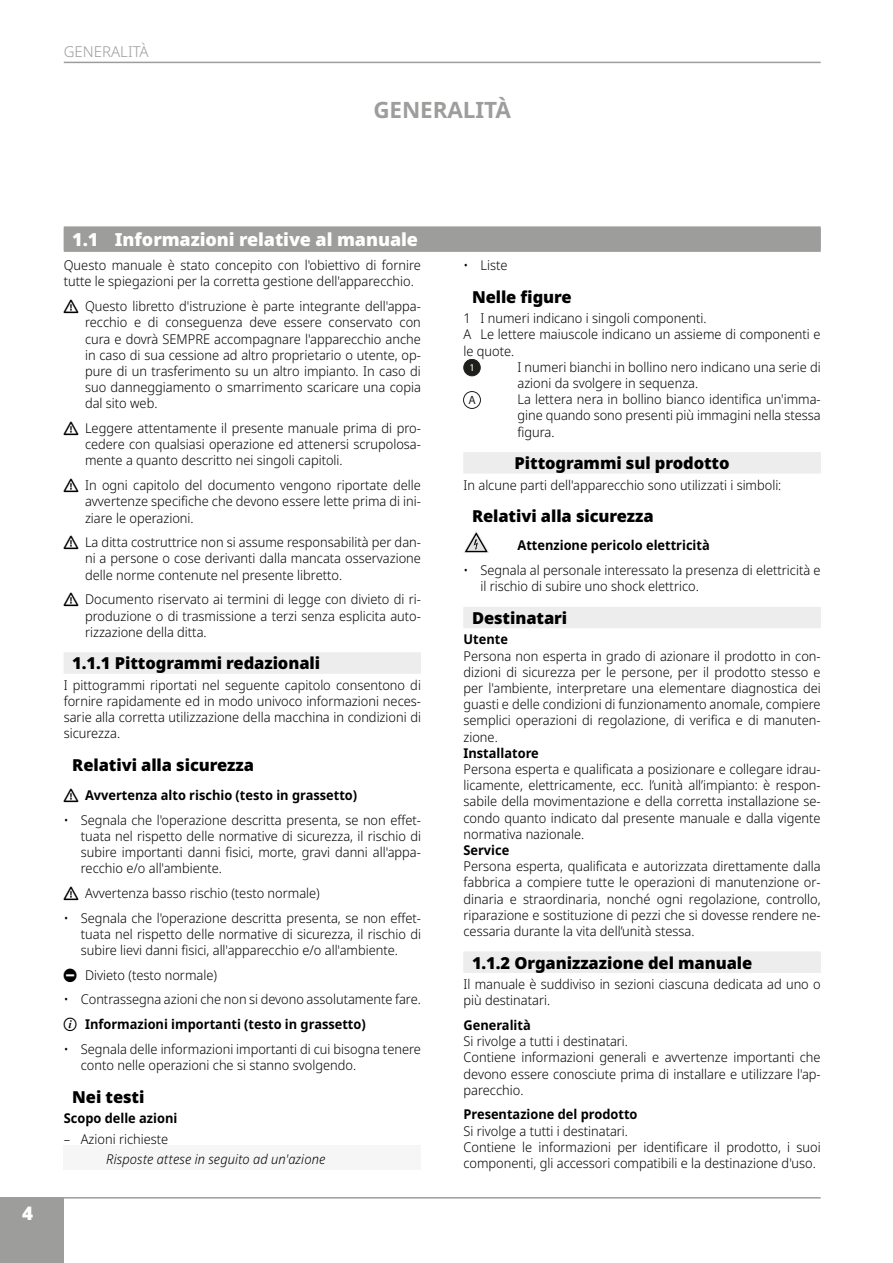
<style>
.page{position:relative;width:893px;height:1263px;background:#fff}
.page>*{position:absolute;margin:0;border:0;box-sizing:border-box;transform-origin:0 0}
.t1{font:700 22.5px "Noto Sans";letter-spacing:-.005em;color:#9d9d9c}
.t2{font:900 18.75px "Noto Sans";color:#fff}
.t3{font:900 18px "Noto Sans";letter-spacing:-.005em;color:#fff}
.t4{font:900 16.5px "Noto Sans";letter-spacing:-.005em;color:#000}
.t5{font:300 15px "Noto Sans";color:#9d9d9c}
.t6{font:300 13.5px/16.2px "Noto Sans";color:#000;text-align:justify;scale:.95 1}
.t7{font:700 13.5px "Noto Sans";color:#000;scale:.95 1}
.t8{font:italic 300 13.5px "Noto Sans";letter-spacing:.01em;color:#000;scale:.95 1}
.t9{font:12px "Myriad Pro";color:#1e1e1c}
.t10{font:10.35px "Myriad Pro";color:#fff}
</style>
<div class="page">
<hr style="left:64px;top:1197px;width:757px;height:1px;background:#9d9d9c">
<div style="left:0;top:1197px;width:64px;height:66px;background:#9d9d9c"></div>
<hr style="left:64px;top:62px;width:757px;height:1px;background:#9d9d9c">
<div style="left:64px;top:228px;width:757px;height:24px;background:#9d9d9c"></div>
<div style="left:64px;top:226px;width:757px;height:24px;background:#9d9d9c"></div>
<div style="left:64px;top:653px;width:357px;height:21px;background:#ededed"></div>
<div style="left:64px;top:652px;width:357px;height:21px;background:#ededed"></div>
<div style="left:64px;top:1145px;width:357px;height:25px;background:#f6f6f6"></div>
<div style="left:463px;top:452px;width:358px;height:21px;background:#ededed"></div>
<div style="left:463px;top:607px;width:358px;height:21px;background:#ededed"></div>
<div style="left:463px;top:952px;width:358px;height:21px;background:#ededed"></div>
<div style="left:463px;top:951px;width:358px;height:21px;background:#ededed"></div>
<div style="left:464px;top:359px;width:16px;height:17px;background:#1e1e1c;border-radius:50%"></div>
<div style="left:463px;top:359px;width:17px;height:17px;border:1px solid #1e1e1c;border-radius:50%"></div>
<div style="left:463px;top:391px;width:17px;height:17px;border:1px solid #1e1e1c;border-radius:50%"></div>
<svg style="left:463px;top:531px;width:26px;height:22px"></svg>
<p class="t5" style="left:64px;top:41px;width:21px">Gener</p>
<p class="t5" style="left:111px;top:41px;width:39px">alità</p>
<h1 class="t1" style="left:373px;top:94px;width:139px">GENERALITÀ</h1>
<h2 class="t2" style="left:22px;top:1199px;width:12px">4</h2>
<h3 class="t3" style="left:72px;top:225px;width:347px">1.1 Informazioni relative al manuale</h3>
<p class="t6" style="left:64px;top:258px;width:377px">Questo manuale è stato concepito con l'obiettivo di fornire tutte le spiegazioni per la corretta gestione dell'apparecchio.</p>
<p class="t6" style="left:85px;top:298px;width:355px">Questo libretto d'istruzione è parte integrante dell'appa&shy;recchio e di conseguenza deve essere conservato con cura e dovrà SEMPRE accompagnare l'apparecchio anche in caso di sua cessione ad altro proprietario o utente, op&shy;pure di un trasferimento su un altro impianto. In caso di suo danneggiamento o smarrimento scaricare una copia dal sito web.</p>
<p class="t6" style="left:85px;top:420px;width:355px">Leggere attentamente il presente manuale prima di pro&shy;cedere con qualsiasi operazione ed attenersi scrupolosa&shy;mente a quanto descritto nei singoli capitoli.</p>
<p class="t6" style="left:85px;top:477px;width:355px">In ogni capitolo del documento vengono riportate delle avvertenze specifiche che devono essere lette prima di ini&shy;ziare le operazioni.</p>
<p class="t6" style="left:85px;top:535px;width:355px">La ditta costruttrice non si assume responsabilità per dan&shy;ni a persone o cose derivanti dalla mancata osservazione delle norme contenute nel presente libretto.</p>
<p class="t6" style="left:85px;top:592px;width:355px">Documento riservato ai termini di legge con divieto di ri&shy;produzione o di trasmissione a terzi senza esplicita auto&shy;rizzazione della ditta.</p>
<p class="t4" style="left:72px;top:651px;width:249px">1.1.1 Pittogrammi redazionali</p>
<p class="t6" style="left:64px;top:677px;width:378px">I pittogrammi riportati nel seguente capitolo consentono di fornire rapidamente ed in modo univoco informazioni neces&shy;sarie alla corretta utilizzazione della macchina in condizioni di sicurezza.</p>
<p class="t4" style="left:72px;top:752px;width:183px">Relativi alla sicurezza</p>
<p class="t7" style="left:85px;top:785px;width:288px">Avvertenza alto rischio (testo in grassetto)</p>
<p class="t6" style="left:81px;top:812px;width:360px;text-indent:-17px">• Segnala che l'operazione descritta presenta, se non effet&shy;tuata nel rispetto delle normative di sicurezza, il rischio di subire importanti danni fisici, morte, gravi danni all'appa&shy;recchio e/o all'ambiente.</p>
<p class="t6" style="left:85px;top:885px;width:249px">Avvertenza basso rischio (testo normale)</p>
<p class="t6" style="left:81px;top:910px;width:360px;text-indent:-17px">• Segnala che l'operazione descritta presenta, se non effet&shy;tuata nel rispetto delle normative di sicurezza, il rischio di subire lievi danni fisici, all'apparecchio e/o all'ambiente.</p>
<p class="t6" style="left:85px;top:967px;width:140px">Divieto (testo normale)</p>
<p class="t6" style="left:64px;top:992px;width:377px">• Contrassegna azioni che non si devono assolutamente fare.</p>
<p class="t7" style="left:85px;top:1015px;width:297px">Informazioni importanti (testo in grassetto)</p>
<p class="t6" style="left:81px;top:1041px;width:360px;text-indent:-17px">• Segnala delle informazioni importanti di cui bisogna tenere conto nelle operazioni che si stanno svolgendo.</p>
<p class="t4" style="left:72px;top:1084px;width:74px">Nei testi</p>
<p class="t7" style="left:64px;top:1109px;width:121px">Scopo delle azioni</p>
<p class="t6" style="left:64px;top:1131px;width:112px">– Azioni richieste</p>
<p class="t8" style="left:106px;top:1149px;width:232px">Risposte attese in seguito ad un'azione</p>
<p class="t6" style="left:463px;top:258px;width:48px">• Liste</p>
<p class="t4" style="left:472px;top:284px;width:101px">Nelle figure</p>
<p class="t6" style="left:463px;top:311px;width:377px;text-align:left">1 I numeri indicano i singoli componenti.<br>ALe lettere maiuscole indicano un assieme di componenti e le quote.</p>
<p class="t10" style="left:469px;top:361px;width:7px">1</p>
<p class="t6" style="left:517px;top:359px;width:321px">I numeri bianchi in bollino nero indicano una serie di azioni da svolgere in sequenza.</p>
<p class="t9" style="left:468px;top:392px;width:9px">A</p>
<p class="t6" style="left:517px;top:392px;width:321px">La lettera nera in bollino bianco identifica un'imma&shy;gine quando sono presenti più immagini nella stessa figura.</p>
<p class="t4" style="left:514px;top:451px;width:217px">Pittogrammi sul prodotto</p>
<p class="t6" style="left:463px;top:477px;width:336px">In alcune parti dell'apparecchio sono utilizzati i simboli:</p>
<p class="t4" style="left:472px;top:504px;width:183px">Relativi alla sicurezza</p>
<p class="t7" style="left:517px;top:536px;width:204px">Attenzione pericolo elettricità</p>
<p class="t6" style="left:480px;top:562px;width:360px;text-indent:-17px">• Segnala al personale interessato la presenza di elettricità e il rischio di subire uno shock elettrico.</p>
<p class="t4" style="left:472px;top:605px;width:97px">Destinatari</p>
<p class="t7" style="left:463px;top:630px;width:48px">Utente</p>
<p class="t6" style="left:463px;top:648px;width:377px">Persona non esperta in grado di azionare il prodotto in con&shy;dizioni di sicurezza per le persone, per il prodotto stesso e per l'ambiente, interpretare una elementare diagnostica dei guasti e delle condizioni di funzionamento anomale, compiere semplici operazioni di regolazione, di verifica e di manuten&shy;zione.</p>
<p class="t7" style="left:463px;top:743px;width:81px">Installatore</p>
<p class="t6" style="left:463px;top:761px;width:377px">Persona esperta e qualificata a posizionare e collegare idrau&shy;licamente, elettricamente, ecc. l’unità all’impianto: è respon&shy;sabile della movimentazione e della corretta installazione se&shy;condo quanto indicato dal presente manuale e dalla vigente normativa nazionale.</p>
<p class="t7" style="left:463px;top:840px;width:50px">Service</p>
<p class="t6" style="left:463px;top:858px;width:377px">Persona esperta, qualificata e autorizzata direttamente dalla fabbrica a compiere tutte le operazioni di manutenzione or&shy;dinaria e straordinaria, nonché ogni regolazione, controllo, riparazione e sostituzione di pezzi che si dovesse rendere ne&shy;cessaria durante la vita dell’unità stessa.</p>
<p class="t4" style="left:472px;top:950px;width:282px">1.1.2 Organizzazione del manuale</p>
<p class="t6" style="left:463px;top:976px;width:377px">Il manuale è suddiviso in sezioni ciascuna dedicata ad uno o più destinatari.</p>
<p class="t7" style="left:463px;top:1015px;width:72px">Generalità</p>
<p class="t6" style="left:463px;top:1033px;width:377px;text-align:left">Si rivolge a tutti i destinatari.<br>Contiene informazioni generali e avvertenze importanti che devono essere conosciute prima di installare e utilizzare l'ap&shy;parecchio.</p>
<p class="t7" style="left:463px;top:1105px;width:185px">Presentazione del prodotto</p>
<p class="t6" style="left:463px;top:1123px;width:377px;text-align:left">Si rivolge a tutti i destinatari.<br>Contiene le informazioni per identificare il prodotto, i suoi componenti, gli accessori compatibili e la destinazione d'uso.</p>
</div>
